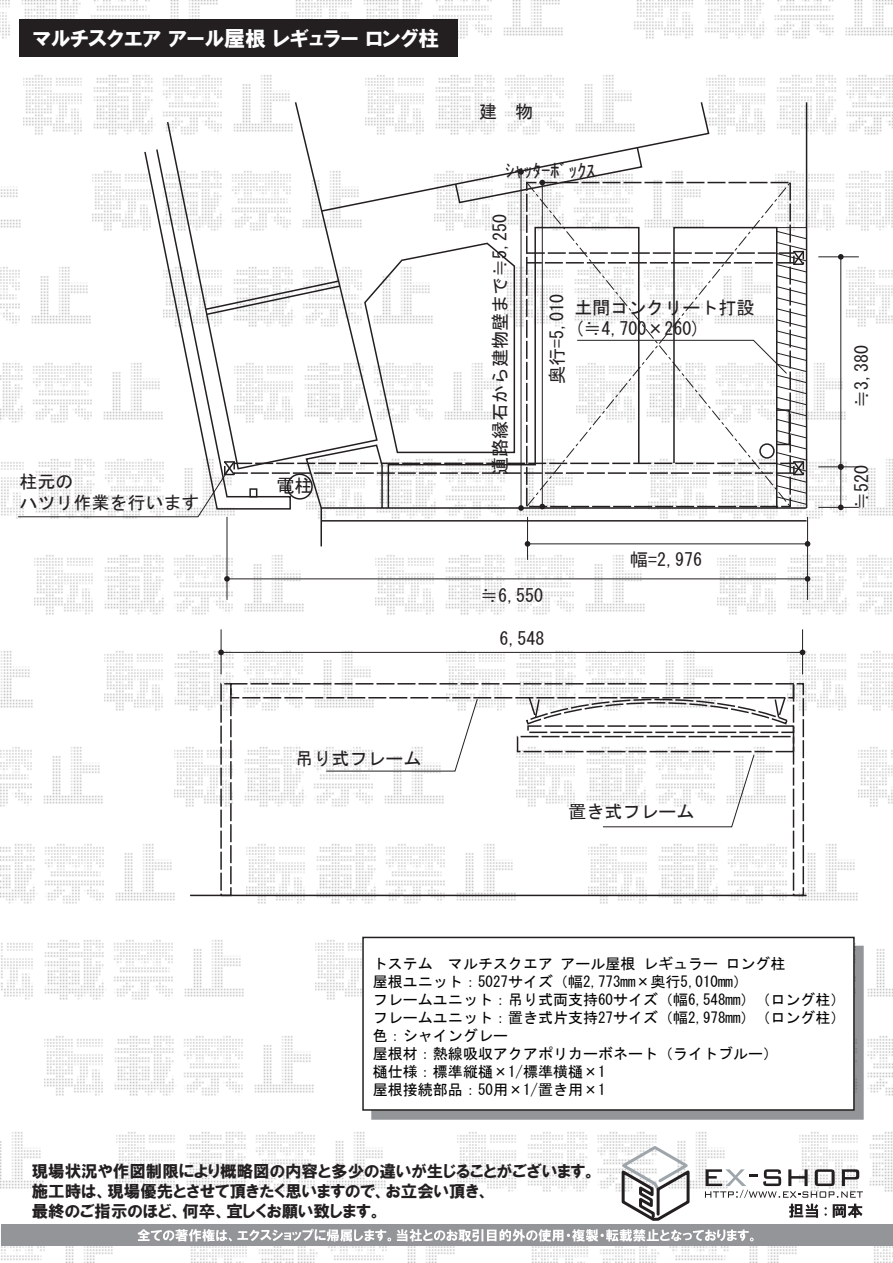
<style>
.page{position:relative;width:893px;height:1263px;background:#fff}
.page>*{position:absolute;margin:0;border:0;box-sizing:border-box;transform-origin:0 0}
.t1{font:21px "HGP Soei Kakugothic UB";color:#fff}
.t2{font:18px/21.6px "MS Gothic";color:#231f20}
.t3{font:16.5px/19.8px "HGP Soei Kakugothic UB";color:#231f20}
.t4{font:15px/18px "MS Gothic";color:#030303}
</style>
<div class="page">
<img style="left:0;top:0;width:218px;height:39px">
<img style="left:296px;top:0;width:267px;height:39px">
<img style="left:635px;top:0;width:258px;height:39px">
<img style="left:24px;top:75px;width:266px;height:60px">
<img style="left:365px;top:75px;width:267px;height:26px">
<img style="left:707px;top:75px;width:186px;height:60px">
<img style="left:93px;top:171px;width:49px;height:55px">
<img style="left:0;top:186px;width:21px;height:42px">
<img style="left:434px;top:213px;width:92px;height:13px">
<img style="left:776px;top:168px;width:117px;height:63px">
<img style="left:846px;top:267px;width:47px;height:60px">
<img style="left:0;top:363px;width:17px;height:60px">
<img style="left:808px;top:360px;width:38px;height:63px">
<img style="left:1px;top:462px;width:226px;height:58px">
<img style="left:318px;top:517px;width:211px;height:3px">
<img style="left:660px;top:457px;width:233px;height:63px">
<img style="left:34px;top:553px;width:270px;height:62px">
<img style="left:376px;top:553px;width:270px;height:62px">
<img style="left:717px;top:553px;width:175px;height:62px">
<img style="left:105px;top:651px;width:270px;height:60px">
<img style="left:0;top:651px;width:33px;height:57px">
<img style="left:446px;top:651px;width:270px;height:60px">
<img style="left:788px;top:651px;width:105px;height:61px">
<img style="left:0;top:747px;width:103px;height:60px">
<img style="left:175px;top:747px;width:269px;height:60px">
<img style="left:858px;top:747px;width:35px;height:60px">
<img style="left:516px;top:745px;width:270px;height:62px">
<img style="left:0;top:844px;width:175px;height:60px">
<img style="left:247px;top:844px;width:270px;height:60px">
<img style="left:588px;top:841px;width:270px;height:63px">
<img style="left:1px;top:940px;width:243px;height:60px">
<img style="left:316px;top:940px;width:46px;height:60px">
<img style="left:855px;top:943px;width:38px;height:54px">
<img style="left:45px;top:1036px;width:269px;height:60px">
<img style="left:867px;top:1036px;width:26px;height:60px">
<img style="left:0;top:1132px;width:44px;height:57px">
<img style="left:116px;top:1132px;width:270px;height:60px">
<img style="left:800px;top:1132px;width:93px;height:60px">
<img style="left:458px;top:1132px;width:267px;height:60px">
<img style="left:1px;top:1246px;width:112px;height:17px">
<img style="left:191px;top:1246px;width:264px;height:17px">
<img style="left:874px;top:1246px;width:19px;height:17px">
<img style="left:532px;top:1246px;width:265px;height:17px">
<svg style="left:526px;top:181px;width:265px;height:45px"></svg>
<svg style="left:143px;top:149px;width:23px;height:77px"></svg>
<hr style="left:806px;top:102px;width:1px;height:406px;background:#231f20">
<hr style="left:320px;top:508px;width:2px;height:38px;background:#231f20">
<hr style="left:321px;top:520px;width:486px;height:2px;background:#231f20">
<svg style="left:166px;top:100px;width:213px;height:126px"></svg>
<div style="left:793px;top:683px;width:11px;height:213px;border:2px dashed #231f20"></div>
<div style="left:220px;top:683px;width:12px;height:213px;border:2px dashed #231f20"></div>
<div style="left:527px;top:725px;width:267px;height:8px;border:2px dashed #231f20"></div>
<div style="left:230px;top:683px;width:564px;height:15px;border:2px dashed #231f20"></div>
<svg style="left:525px;top:696px;width:264px;height:30px"></svg>
<hr style="left:190px;top:895px;width:617px;height:1px;background:#231f20">
<svg style="left:618px;top:1144px;width:74px;height:77px"></svg>
<div style="left:372px;top:946px;width:491px;height:173px;background:#939598"></div>
<div style="left:371px;top:946px;width:493px;height:174px;border:2px solid #939598"></div>
<div style="left:363px;top:937px;width:491px;height:173px;background:#fff"></div>
<div style="left:362px;top:937px;width:493px;height:174px;border:2px solid #231f20"></div>
<div style="left:19px;top:19px;width:438px;height:38px;background:#231f20"></div>
<div style="left:1px;top:1224px;width:892px;height:22px;background:#939598"></div>
<svg style="left:138px;top:1229px;width:253px;height:12px"></svg>
<svg style="left:397px;top:1229px;width:357px;height:12px"></svg>
<svg style="left:705px;top:1169px;width:158px;height:49px"></svg>
<hr style="left:818px;top:256px;width:41px;height:1px;background:#231f20">
<hr style="left:818px;top:466px;width:41px;height:1px;background:#231f20">
<hr style="left:818px;top:507px;width:41px;height:1px;background:#231f20">
<hr style="left:840px;top:467px;width:1px;height:40px;background:#231f20">
<svg style="left:838px;top:504px;width:6px;height:6px"></svg>
<hr style="left:840px;top:257px;width:1px;height:210px;background:#231f20">
<svg style="left:838px;top:464px;width:6px;height:6px"></svg>
<svg style="left:838px;top:254px;width:6px;height:6px"></svg>
<hr style="left:542px;top:183px;width:1px;height:323px;background:#231f20">
<hr style="left:521px;top:172px;width:1px;height:336px;background:#231f20">
<svg style="left:319px;top:101px;width:391px;height:112px"></svg>
<hr style="left:227px;top:517px;width:1px;height:83px;background:#231f20">
<hr style="left:807px;top:517px;width:1px;height:83px;background:#231f20">
<hr style="left:527px;top:517px;width:1px;height:43px;background:#231f20">
<hr style="left:527px;top:543px;width:280px;height:1px;background:#231f20">
<svg style="left:805px;top:541px;width:5px;height:6px"></svg>
<svg style="left:525px;top:541px;width:5px;height:6px"></svg>
<hr style="left:227px;top:578px;width:580px;height:1px;background:#231f20">
<svg style="left:805px;top:576px;width:5px;height:6px"></svg>
<svg style="left:224px;top:576px;width:6px;height:6px"></svg>
<hr style="left:221px;top:629px;width:1px;height:45px;background:#231f20">
<hr style="left:802px;top:629px;width:1px;height:45px;background:#231f20">
<hr style="left:221px;top:652px;width:581px;height:1px;background:#231f20">
<svg style="left:800px;top:649px;width:5px;height:6px"></svg>
<svg style="left:218px;top:649px;width:6px;height:6px"></svg>
<svg style="left:17px;top:226px;width:791px;height:291px"></svg>
<div style="left:517px;top:736px;width:277px;height:16px;border:2px dashed #231f20"></div>
<svg style="left:325px;top:698px;width:153px;height:74px"></svg>
<svg style="left:602px;top:754px;width:153px;height:73px"></svg>
<h1 class="t1" style="left:33px;top:28px;width:408px">マルチスクエア アール屋根 レギュラー ロング柱</h1>
<p class="t2" style="left:20px;top:471px;width:181px">柱元の<br>ハツリ作業を行います</p>
<p class="t2" style="left:277px;top:475px;width:37px">電柱</p>
<p class="t2" style="left:296px;top:748px;width:127px">吊り式フレーム</p>
<p class="t2" style="left:479px;top:101px;width:55px">建　物</p>
<p class="t2" style="left:506px;top:159px;width:91px">ｼｬｯﾀｰﾎﾞｯｸｽ</p>
<p class="t2" style="left:489px;top:475px;width:262px;rotate:-90deg">道路縁石から建物壁まで≒5,250</p>
<p class="t2" style="left:546px;top:384px;width:91px;rotate:-90deg">奥行=5,010</p>
<p class="t2" style="left:574px;top:297px;width:181px">土間コンクリート打設(≒4,700×260)</p>
<p class="t2" style="left:480px;top:585px;width:64px">≒6,550</p>
<p class="t2" style="left:500px;top:628px;width:46px">6,548</p>
<p class="t2" style="left:630px;top:549px;width:73px">幅=2,976</p>
<p class="t2" style="left:568px;top:800px;width:127px">置き式フレーム</p>
<p class="t2" style="left:851px;top:408px;width:64px;rotate:-90deg">≒3,380</p>
<p class="t2" style="left:851px;top:510px;width:46px;rotate:-90deg">≒520</p>
<p class="t4" style="left:373px;top:955px;width:474px">トステム マルチスクエア アール屋根 レギュラー ロング柱<br>屋根ユニット：5027サイズ（幅2,773mm×奥行5,010mm）<br>フレームユニット：吊り式両支持60サイズ（幅6,548mm）（ロング柱）フレームユニット：置き式片支持27サイズ（幅2,978mm）（ロング柱）色：シャイングレー<br>屋根材：熱線吸収アクアポリカーボネート（ライトブルー）<br>樋仕様：標準縦樋×1/標準横樋×1<br>屋根接続部品：50用×1/置き用×1</p>
<p class="t3" style="left:32px;top:1161px;width:566px">現場状況や作図制限により概略図の内容と多少の違いが生じることがございます。施工時は、現場優先とさせて頂きたく思いますので、お立会い頂き、<br>最終のご指示のほど、何卒、宜しくお願い致します。</p>
</div>
